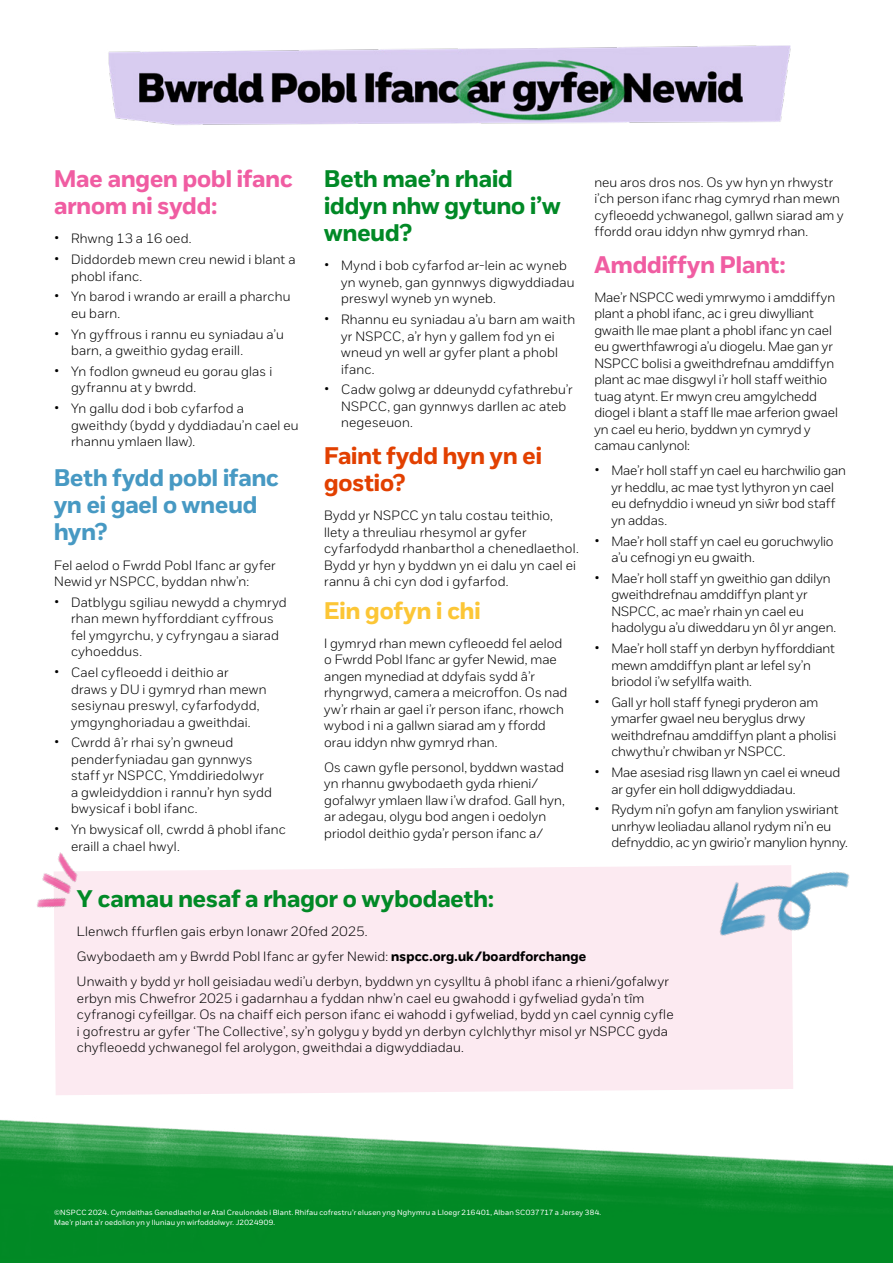
<style>
.page{position:relative;width:893px;height:1263px;background:#fff}
.page>*{position:absolute;margin:0;border:0;box-sizing:border-box;transform-origin:0 0}
.Headings{font:700 24px/27px "NSPCC";color:#018926}
.Headings-2{font:700 24px/27px "NSPCC";color:#f05da2}
.Headings-3{font:700 24px/27px "NSPCC";color:#4799c3}
.Headings-4{font:700 24px/27px "NSPCC";color:#e24000}
.Headings-5{font:700 24px "NSPCC";color:#fcc636}
.Body{font:300 13.5px/16.5px "NSPCC";letter-spacing:.01em;color:#000}
.Headings-6{font:300 13.5px/16.5px "NSPCC";letter-spacing:.015em;color:#000}
.Bullet{font:300 13.5px "NSPCC";letter-spacing:.015em;color:#000}
.t1{font:7.5px/10.5px "NSPCC";letter-spacing:.03em;color:#fff}
.s1{font-size:16.5px}
.s2{font-weight:700}
</style>
<div class="page">
<img style="left:0;top:1120px;width:893px;height:143px">
<div style="left:54px;top:866px;width:739px;height:229px;background:#fceaf1"></div>
<img style="left:699px;top:865px;width:151px;height:99px">
<img style="left:37px;top:852px;width:48px;height:68px">
<img style="left:108px;top:45px;width:683px;height:80px">
<p class="Headings-2" style="left:54px;top:165px;width:240px">Mae angen pobl ifanc arnom ni sydd:</p>
<p class="Body" style="left:54px;top:230px;width:139px"><span class="s1">•</span> Rhwng 13 a 16 oed.</p>
<p class="Body" style="left:71px;top:251px;width:226px;text-indent:-17px"><span class="s1">•</span> Diddordeb mewn creu newid i blant a phobl ifanc.</p>
<p class="Body" style="left:71px;top:288px;width:221px;text-indent:-17px"><span class="s1">•</span> Yn barod i wrando ar eraill a pharchu eu barn.</p>
<p class="Body" style="left:71px;top:325px;width:214px;text-indent:-17px"><span class="s1">•</span> Yn gyffrous i rannu eu syniadau a’u barn, a gweithio gydag eraill.</p>
<p class="Body" style="left:71px;top:363px;width:203px;text-indent:-17px"><span class="s1">•</span> Yn fodlon gwneud eu gorau glas i gyfrannu at y bwrdd.</p>
<p class="Body" style="left:71px;top:400px;width:229px;text-indent:-17px"><span class="s1">•</span> Yn gallu dod i bob cyfarfod a gweithdy (bydd y dyddiadau’n cael eu rhannu ymlaen llaw).</p>
<p class="Headings-3" style="left:54px;top:464px;width:226px">Beth fydd pobl ifanc yn ei gael o wneud hyn?</p>
<p class="Headings-6" style="left:54px;top:557px;width:223px">Fel aelod o Fwrdd Pobl Ifanc ar gyfer<br>Newid yr NSPCC, byddan nhw’n:</p>
<p class="Body" style="left:71px;top:594px;width:217px;text-indent:-17px"><span class="s1">•</span> Datblygu sgiliau newydd a chymryd rhan mewn hyfforddiant cyffrous fel ymgyrchu, y cyfryngau a siarad cyhoeddus.</p>
<p class="Body" style="left:71px;top:664px;width:197px;text-indent:-17px"><span class="s1">•</span> Cael cyfleoedd i deithio ar draws y DU i gymryd rhan mewn sesiynau preswyl, cyfarfodydd, ymgynghoriadau a gweithdai.</p>
<p class="Body" style="left:71px;top:734px;width:202px;text-indent:-17px"><span class="s1">•</span> Cwrdd â’r rhai sy’n gwneud penderfyniadau gan gynnwys staff yr NSPCC, Ymddiriedolwyr a gwleidyddion i rannu’r hyn sydd bwysicaf i bobl ifanc.</p>
<p class="Body" style="left:71px;top:821px;width:216px;text-indent:-17px"><span class="s1">•</span> Yn bwysicaf oll, cwrdd â phobl ifanc eraill a chael hwyl.</p>
<p class="Headings" style="left:324px;top:165px;width:238px">Beth mae’n rhaid iddyn nhw gytuno i’w wneud?</p>
<p class="Body" style="left:341px;top:257px;width:235px;text-indent:-17px"><span class="s1">•</span> Mynd i bob cyfarfod ar-lein ac wyneb yn wyneb, gan gynnwys digwyddiadau preswyl wyneb yn wyneb.</p>
<p class="Body" style="left:341px;top:311px;width:236px;text-indent:-17px"><span class="s1">•</span> Rhannu eu syniadau a’u barn am waith yr NSPCC, a’r hyn y gallem fod yn ei wneud yn well ar gyfer plant a phobl ifanc.</p>
<p class="Body" style="left:341px;top:381px;width:233px;text-indent:-17px"><span class="s1">•</span> Cadw golwg ar ddeunydd cyfathrebu’r<br>NSPCC, gan gynnwys darllen ac ateb negeseuon.</p>
<p class="Headings-4" style="left:324px;top:442px;width:219px">Faint fydd hyn yn ei gostio?</p>
<p class="Headings-6" style="left:324px;top:507px;width:256px">Bydd yr NSPCC yn talu costau teithio, llety a threuliau rhesymol ar gyfer cyfarfodydd rhanbarthol a chenedlaethol.<br>Bydd yr hyn y byddwn yn ei dalu yn cael ei rannu â chi cyn dod i gyfarfod.</p>
<p class="Headings-5" style="left:324px;top:596px;width:158px">Ein gofyn i chi</p>
<p class="Body" style="left:324px;top:635px;width:245px">I gymryd rhan mewn cyfleoedd fel aelod o Fwrdd Pobl Ifanc ar gyfer Newid, mae angen mynediad at ddyfais sydd â’r rhyngrwyd, camera a meicroffon. Os nad yw’r rhain ar gael i’r person ifanc, rhowch wybod i ni a gallwn siarad am y ffordd orau iddyn nhw gymryd rhan.</p>
<p class="Body" style="left:324px;top:759px;width:242px">Os cawn gyfle personol, byddwn wastad yn rhannu gwybodaeth gyda rhieni/ gofalwyr ymlaen llaw i’w drafod. Gall hyn, ar adegau, olygu bod angen i oedolyn priodol deithio gyda’r person ifanc a/</p>
<p class="Body" style="left:594px;top:174px;width:251px">neu aros dros nos. Os yw hyn yn rhwystr i’ch person ifanc rhag cymryd rhan mewn cyfleoedd ychwanegol, gallwn siarad am y ffordd orau iddyn nhw gymryd rhan.</p>
<p class="Headings-2" style="left:594px;top:250px;width:193px">Amddiffyn Plant:</p>
<p class="Body" style="left:594px;top:289px;width:245px">Mae’r NSPCC wedi ymrwymo i amddiffyn plant a phobl ifanc, ac i greu diwylliant gwaith lle mae plant a phobl ifanc yn cael eu gwerthfawrogi a’u diogelu. Mae gan yr NSPCC bolisi a gweithdrefnau amddiffyn plant ac mae disgwyl i’r holl staff weithio tuag atynt. Er mwyn creu amgylchedd diogel i blant a staff lle mae arferion gwael yn cael eu herio, byddwn yn cymryd y camau canlynol:</p>
<p class="Body" style="left:611px;top:462px;width:236px;text-indent:-17px"><span class="s1">•</span> Mae’r holl staff yn cael eu harchwilio gan yr heddlu, ac mae tyst lythyron yn cael eu defnyddio i wneud yn siŵr bod staff yn addas.</p>
<p class="Body" style="left:611px;top:532px;width:224px;text-indent:-17px"><span class="s1">•</span> Mae’r holl staff yn cael eu goruchwylio a’u cefnogi yn eu gwaith.</p>
<p class="Body" style="left:611px;top:570px;width:226px;text-indent:-17px"><span class="s1">•</span> Mae’r holl staff yn gweithio gan ddilyn gweithdrefnau amddiffyn plant yr NSPCC, ac mae’r rhain yn cael eu hadolygu a’u diweddaru yn ôl yr angen.</p>
<p class="Body" style="left:611px;top:640px;width:225px;text-indent:-17px"><span class="s1">•</span> Mae’r holl staff yn derbyn hyfforddiant mewn amddiffyn plant ar lefel sy’n briodol i’w sefyllfa waith.</p>
<p class="Body" style="left:611px;top:694px;width:226px;text-indent:-17px"><span class="s1">•</span> Gall yr holl staff fynegi pryderon am ymarfer gwael neu beryglus drwy weithdrefnau amddiffyn plant a pholisi chwythu’r chwiban yr NSPCC.</p>
<p class="Body" style="left:611px;top:764px;width:231px;text-indent:-17px"><span class="s1">•</span> Mae asesiad risg llawn yn cael ei wneud ar gyfer ein holl ddigwyddiadau.</p>
<p class="Body" style="left:611px;top:801px;width:238px;text-indent:-17px"><span class="s1">•</span> Rydym ni’n gofyn am fanylion yswiriant unrhyw leoliadau allanol rydym ni’n eu defnyddio, ac yn gwirio’r manylion hynny.</p>
<p class="Headings" style="left:77px;top:885px;width:418px">Y camau nesaf a rhagor o wybodaeth:</p>
<p class="Body" style="left:77px;top:923px;width:292px">Llenwch ffurflen gais erbyn Ionawr 20fed 2025.</p>
<p class="Bullet" style="left:77px;top:948px;width:511px">Gwybodaeth am y Bwrdd Pobl Ifanc ar gyfer Newid: <span class="s2">nspcc.org.uk/boardforchange</span></p>
<p class="Body" style="left:77px;top:973px;width:598px">Unwaith y bydd yr holl geisiadau wedi’u derbyn, byddwn yn cysylltu â phobl ifanc a rhieni/gofalwyr erbyn mis Chwefror 2025 i gadarnhau a fyddan nhw’n cael eu gwahodd i gyfweliad gyda’n tîm cyfranogi cyfeillgar. Os na chaiff eich person ifanc ei wahodd i gyfweliad, bydd yn cael cynnig cyfle i gofrestru ar gyfer ‘The Collective’, sy’n golygu y bydd yn derbyn cylchlythyr misol yr NSPCC gyda chyfleoedd ychwanegol fel arolygon, gweithdai a digwyddiadau.</p>
<p class="t1" style="left:54px;top:1207px;width:549px">©NSPCC 2024. Cymdeithas Genedlaethol er Atal Creulondeb i Blant. Rhifau cofrestru’r elusen yng Nghymru a Lloegr 216401, Alban SC037717 a Jersey 384.<br>Mae’r plant a’r oedolion yn y lluniau yn wirfoddolwyr. J2024909.</p>
</div>
